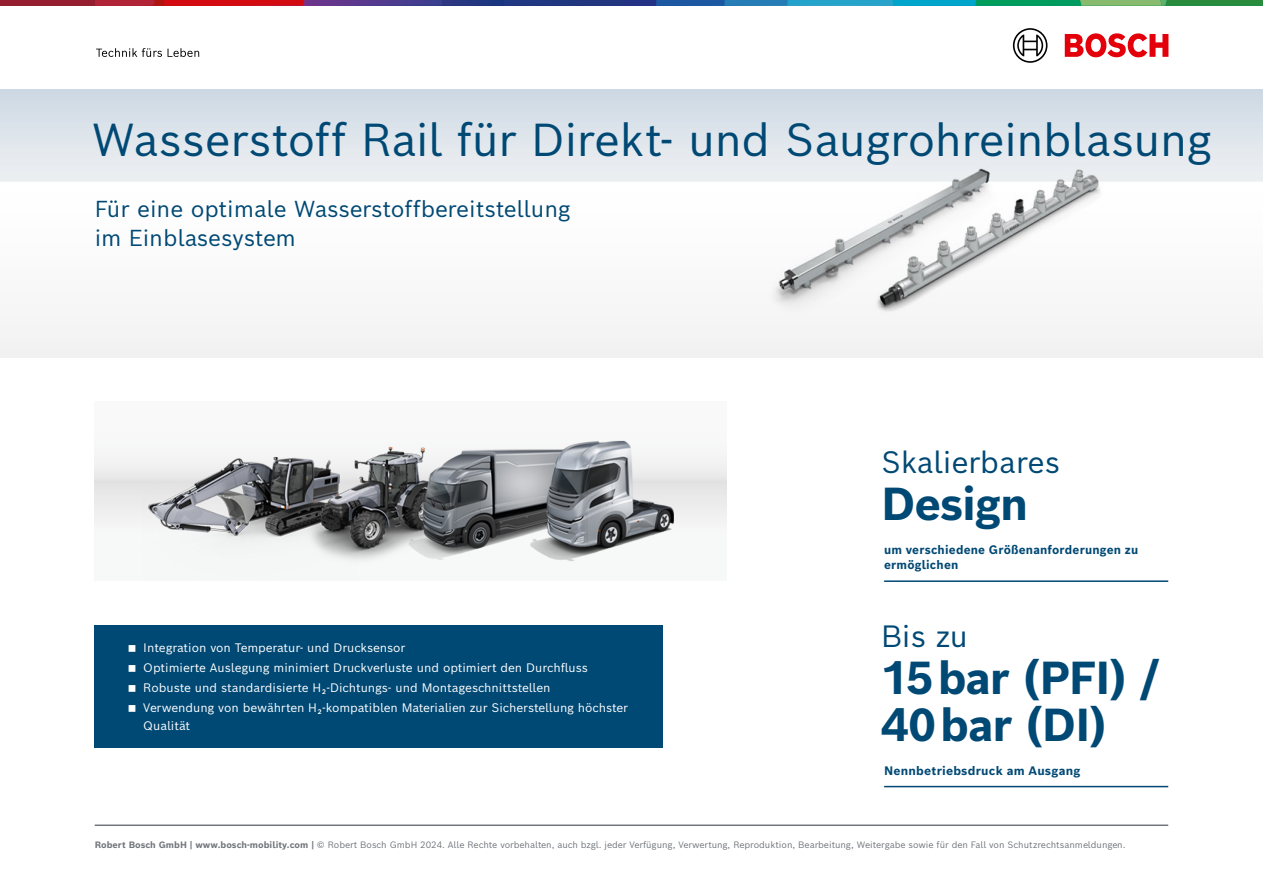
<style>
.page{position:relative;width:1263px;height:893px;background:#fff}
.page>*{position:absolute;margin:0;border:0;box-sizing:border-box;transform-origin:0 0}
.t1{font:45px "Bosch Sans";letter-spacing:-.015em;color:#004975}
.t2{font:700 45px/47px "Bosch Sans";letter-spacing:-.025em;color:#004975}
.t3{font:30px "Bosch Sans";letter-spacing:-.005em;color:#004975}
.t4{font:22.5px/28.5px "Bosch Sans";letter-spacing:-.005em;color:#004975}
.t5{font:12px/20.1px "Bosch Sans";color:#fff}
.t6{font:700 12px/15.8px "Bosch Sans";letter-spacing:.015em;color:#004975}
.t7{font:9px "Bosch Sans";letter-spacing:-.005em;color:#71767c}
.s1{font-weight:700}
</style>
<div class="page">
<img style="left:0;top:89px;width:1263px;height:268px">
<div style="left:95px;top:402px;width:631px;height:178px;background:#f9f9f9"></div>
<img style="left:95px;top:440px;width:631px;height:121px">
<hr style="left:884px;top:580px;width:284px;height:2px;background:#004975">
<hr style="left:884px;top:786px;width:284px;height:1px;background:#004975">
<div style="left:95px;top:625px;width:568px;height:123px;background:#004975"></div>
<hr style="left:95px;top:824px;width:1073px;height:2px;background:#71767c">
<svg style="left:1065px;top:33px;width:103px;height:24px"></svg>
<svg style="left:1013px;top:28px;width:34px;height:35px"></svg>
<div style="left:0;top:0;width:95px;height:6px;background:#941e2e"></div>
<svg style="left:95px;top:0;width:1168px;height:6px"></svg>
<svg style="left:96px;top:48px;width:66px;height:9px"></svg>
<svg style="left:168px;top:48px;width:31px;height:9px"></svg>
<h1 class="t1" style="left:92px;top:102px;width:1121px">Wasserstoff Rail für Direkt- und Saugrohreinblasung</h1>
<h3 class="t4" style="left:95px;top:193px;width:477px">Für eine optimale Wasserstoffbereitstellung im Einblasesystem</h3>
<p class="t5" style="left:143px;top:636px;width:486px">Integration von Temperatur- und Drucksensor<br>Optimierte Auslegung minimiert Druckverluste und optimiert den Durchfluss Robuste und standardisierte H2-Dichtungs- und Montageschnittstellen<br>Verwendung von bewährten H2-kompatiblen Materialien zur Sicherstellung höchster</p>
<p class="t5" style="left:143px;top:714px;width:48px">Qualität</p>
<h2 class="t3" style="left:881px;top:437px;width:181px">Skalierbares</h2>
<h1 class="t2" style="left:881px;top:476px;width:149px">Design</h1>
<p class="t6" style="left:884px;top:540px;width:256px">um verschiedene Größenanforderungen zu ermöglichen</p>
<h2 class="t3" style="left:881px;top:611px;width:89px">Bis zu</h2>
<h1 class="t2" style="left:881px;top:650px;width:281px">15 bar (PFI) /<br>40 bar (DI)</h1>
<p class="t6" style="left:884px;top:761px;width:198px">Nennbetriebsdruck am Ausgang</p>
<p class="t7" style="left:95px;top:837px;width:1032px"><span class="s1">Robert Bosch GmbH | www.bosch-mobility.com |</span> © Robert Bosch GmbH 2024. Alle Rechte vorbehalten, auch bzgl. jeder Verfügung, Verwertung, Reproduktion, Bearbeitung, Weitergabe sowie für den Fall von Schutzrechtsanmeldungen.</p>
</div>
